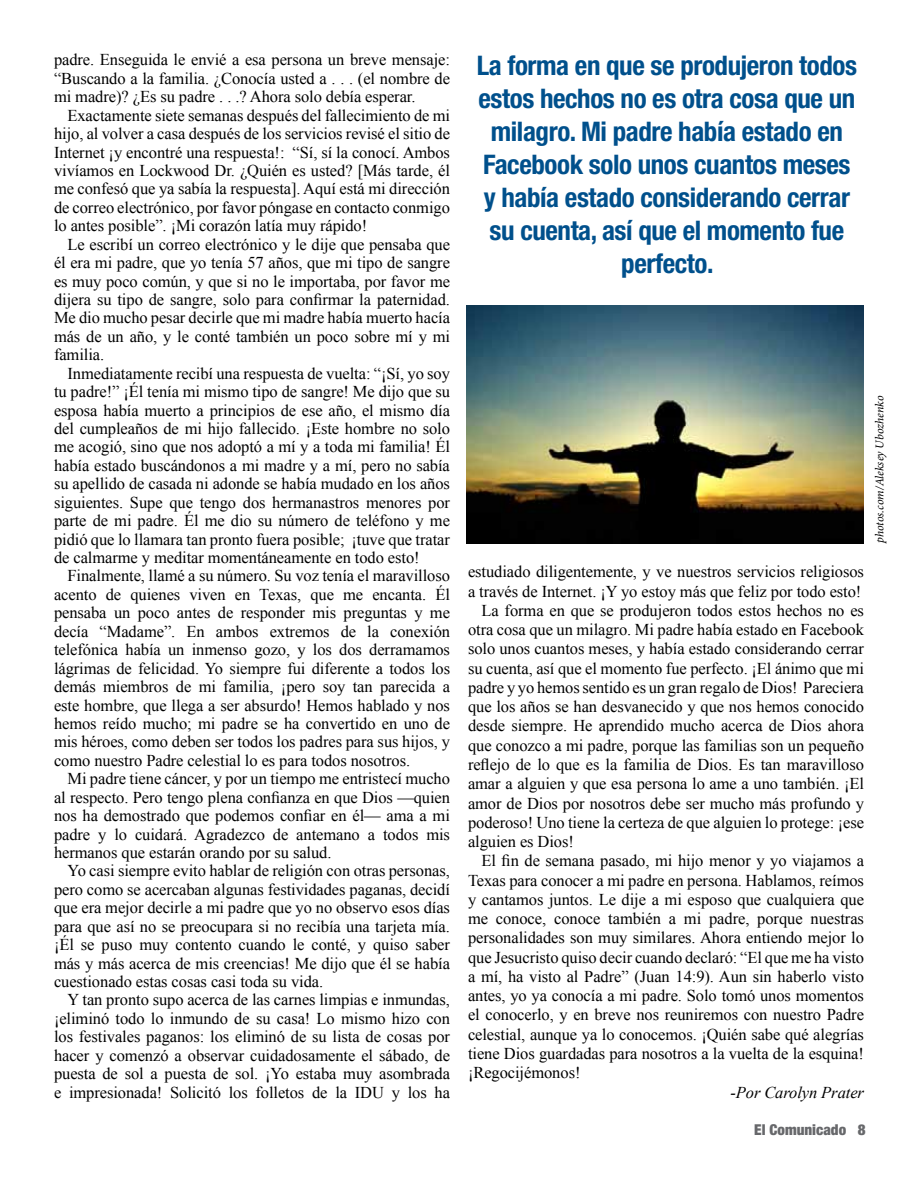
<style>
.page{position:relative;width:918px;height:1188px;background:#fff}
.page>*{position:absolute;margin:0;border:0;box-sizing:border-box;transform-origin:0 0}
.t1{font:700 condensed 27px/33px "Helvetica Neue";letter-spacing:-.015em;color:#00508c;text-align:center}
.t2{font:16.5px/18.5px "Times New Roman";letter-spacing:-.005em;color:#000;text-align:justify}
.t3{font:italic 16.5px "Times New Roman";letter-spacing:-.005em;color:#000}
.t4{font:900 condensed 15px "Helvetica Neue";color:#67686b}
.t5{font:italic 12px "Minion Pro";letter-spacing:-.005em;color:#000}
</style>
<div class="page">
<img style="left:466px;top:306px;width:398px;height:237px">
<p class="t2" style="left:54px;top:50px;width:398px">padre. Enseguida le envié a esa persona un breve mensaje: “Buscando a la familia. ¿Conocía usted a . . . (el nombre de mi madre)? ¿Es su padre . . .? Ahora solo debía esperar.</p>
<p class="t2" style="left:54px;top:106px;width:398px;text-indent:13px">Exactamente siete semanas después del fallecimiento de mi hijo, al volver a casa después de los servicios revisé el sitio de Internet ¡y encontré una respuesta!: “Sí, sí la conocí. Ambos vivíamos en Lockwood Dr. ¿Quién es usted? [Más tarde, él me confesó que ya sabía la respuesta]. Aquí está mi dirección de correo electrónico, por favor póngase en contacto conmigo lo antes posible”. ¡Mi corazón latía muy rápido!</p>
<p class="t2" style="left:54px;top:235px;width:398px;text-indent:13px">Le escribí un correo electrónico y le dije que pensaba que él era mi padre, que yo tenía 57 años, que mi tipo de sangre es muy poco común, y que si no le importaba, por favor me dijera su tipo de sangre, solo para confirmar la paternidad.<br>Me dio mucho pesar decirle que mi madre había muerto hacía más de un año, y le conté también un poco sobre mí y mi familia.</p>
<p class="t2" style="left:54px;top:364px;width:398px;text-indent:13px">Inmediatamente recibí una respuesta de vuelta: “¡Sí, yo soy tu padre!” ¡Él tenía mi mismo tipo de sangre! Me dijo que su esposa había muerto a principios de ese año, el mismo día del cumpleaños de mi hijo fallecido. ¡Este hombre no solo me acogió, sino que nos adoptó a mí y a toda mi familia! Él había estado buscándonos a mi madre y a mí, pero no sabía su apellido de casada ni adonde se había mudado en los años siguientes. Supe que tengo dos hermanastros menores por parte de mi padre. Él me dio su número de teléfono y me pidió que lo llamara tan pronto fuera posible; ¡tuve que tratar de calmarme y meditar momentáneamente en todo esto!</p>
<p class="t2" style="left:54px;top:566px;width:398px;text-indent:13px">Finalmente, llamé a su número. Su voz tenía el maravilloso acento de quienes viven en Texas, que me encanta. Él pensaba un poco antes de responder mis preguntas y me decía “Madame”. En ambos extremos de la conexión telefónica había un inmenso gozo, y los dos derramamos lágrimas de felicidad. Yo siempre fui diferente a todos los demás miembros de mi familia, ¡pero soy tan parecida a este hombre, que llega a ser absurdo! Hemos hablado y nos hemos reído mucho; mi padre se ha convertido en uno de mis héroes, como deben ser todos los padres para sus hijos, y como nuestro Padre celestial lo es para todos nosotros.</p>
<p class="t2" style="left:54px;top:769px;width:398px;text-indent:13px">Mi padre tiene cáncer, y por un tiempo me entristecí mucho al respecto. Pero tengo plena confianza en que Dios —quien nos ha demostrado que podemos confiar en él— ama a mi padre y lo cuidará. Agradezco de antemano a todos mis hermanos que estarán orando por su salud.</p>
<p class="t2" style="left:54px;top:861px;width:398px;text-indent:13px">Yo casi siempre evito hablar de religión con otras personas, pero como se acercaban algunas festividades paganas, decidí que era mejor decirle a mi padre que yo no observo esos días para que así no se preocupara si no recibía una tarjeta mía. ¡Él se puso muy contento cuando le conté, y quiso saber más y más acerca de mis creencias! Me dijo que él se había cuestionado estas cosas casi toda su vida.</p>
<p class="t2" style="left:54px;top:990px;width:398px;text-indent:13px">Y tan pronto supo acerca de las carnes limpias e inmundas, ¡eliminó todo lo inmundo de su casa! Lo mismo hizo con los festivales paganos: los eliminó de su lista de cosas por hacer y comenzó a observar cuidadosamente el sábado, de puesta de sol a puesta de sol. ¡Yo estaba muy asombrada e impresionada! Solicitó los folletos de la IDU y los ha</p>
<h1 class="t1" style="left:477px;top:49px;width:382px">La forma en que se produjeron todos estos hechos no es otra cosa que un milagro. Mi padre había estado en<br>Facebook solo unos cuantos meses y había estado considerando cerrar su cuenta, así que el momento fue perfecto.</h1>
<p class="t2" style="left:468px;top:562px;width:398px">estudiado diligentemente, y ve nuestros servicios religiosos</p>
<p class="t2" style="left:468px;top:582px;width:395px">a través de Internet. ¡Y yo estoy más que feliz por todo esto!</p>
<p class="t2" style="left:481px;top:601px;width:384px">La forma en que se produjeron todos estos hechos no es</p>
<p class="t2" style="left:468px;top:620px;width:397px">otra cosa que un milagro. Mi padre había estado en Facebook</p>
<p class="t2" style="left:468px;top:639px;width:398px">solo unos cuantos meses, y había estado considerando cerrar</p>
<p class="t2" style="left:468px;top:659px;width:398px">su cuenta, así que el momento fue perfecto. ¡El ánimo que mi</p>
<p class="t2" style="left:468px;top:678px;width:397px">padre y yo hemos sentido es un gran regalo de Dios! Pareciera</p>
<p class="t2" style="left:468px;top:697px;width:397px">que los años se han desvanecido y que nos hemos conocido</p>
<p class="t2" style="left:468px;top:716px;width:398px">desde siempre. He aprendido mucho acerca de Dios ahora</p>
<p class="t2" style="left:468px;top:736px;width:397px">que conozco a mi padre, porque las familias son un pequeño</p>
<p class="t2" style="left:468px;top:755px;width:397px">reflejo de lo que es la familia de Dios. Es tan maravilloso</p>
<p class="t2" style="left:468px;top:774px;width:398px">amar a alguien y que esa persona lo ame a uno también. ¡El</p>
<p class="t2" style="left:468px;top:794px;width:398px">amor de Dios por nosotros debe ser mucho más profundo y</p>
<p class="t2" style="left:468px;top:813px;width:398px">poderoso! Uno tiene la certeza de que alguien lo protege: ¡ese</p>
<p class="t2" style="left:468px;top:832px;width:107px">alguien es Dios!</p>
<p class="t2" style="left:481px;top:851px;width:384px">El fin de semana pasado, mi hijo menor y yo viajamos a</p>
<p class="t2" style="left:468px;top:871px;width:398px">Texas para conocer a mi padre en persona. Hablamos, reímos</p>
<p class="t2" style="left:468px;top:890px;width:398px">y cantamos juntos. Le dije a mi esposo que cualquiera que</p>
<p class="t2" style="left:468px;top:909px;width:398px">me conoce, conoce también a mi padre, porque nuestras</p>
<p class="t2" style="left:468px;top:928px;width:398px">personalidades son muy similares. Ahora entiendo mejor lo</p>
<p class="t2" style="left:468px;top:948px;width:398px">que Jesucristo quiso decir cuando declaró: “El que me ha visto</p>
<p class="t2" style="left:468px;top:967px;width:398px">a mí, ha visto al Padre” (Juan 14:9). Aun sin haberlo visto</p>
<p class="t2" style="left:468px;top:986px;width:398px">antes, yo ya conocía a mi padre. Solo tomó unos momentos</p>
<p class="t2" style="left:468px;top:1005px;width:398px">el conocerlo, y en breve nos reuniremos con nuestro Padre</p>
<p class="t2" style="left:468px;top:1025px;width:398px">celestial, aunque ya lo conocemos. ¡Quién sabe qué alegrías</p>
<p class="t2" style="left:468px;top:1044px;width:398px">tiene Dios guardadas para nosotros a la vuelta de la esquina!</p>
<p class="t2" style="left:468px;top:1063px;width:114px">¡Regocijémonos!</p>
<p class="t3" style="left:730px;top:1081px;width:135px">-Por Carolyn Prater</p>
<p class="t4" style="left:754px;top:1121px;width:113px">El Comunicado 8</p>
<p class="t5" style="left:871px;top:543px;width:149px;rotate:-90deg">photos.com/Aleksey Ubozhenko</p>
</div>
